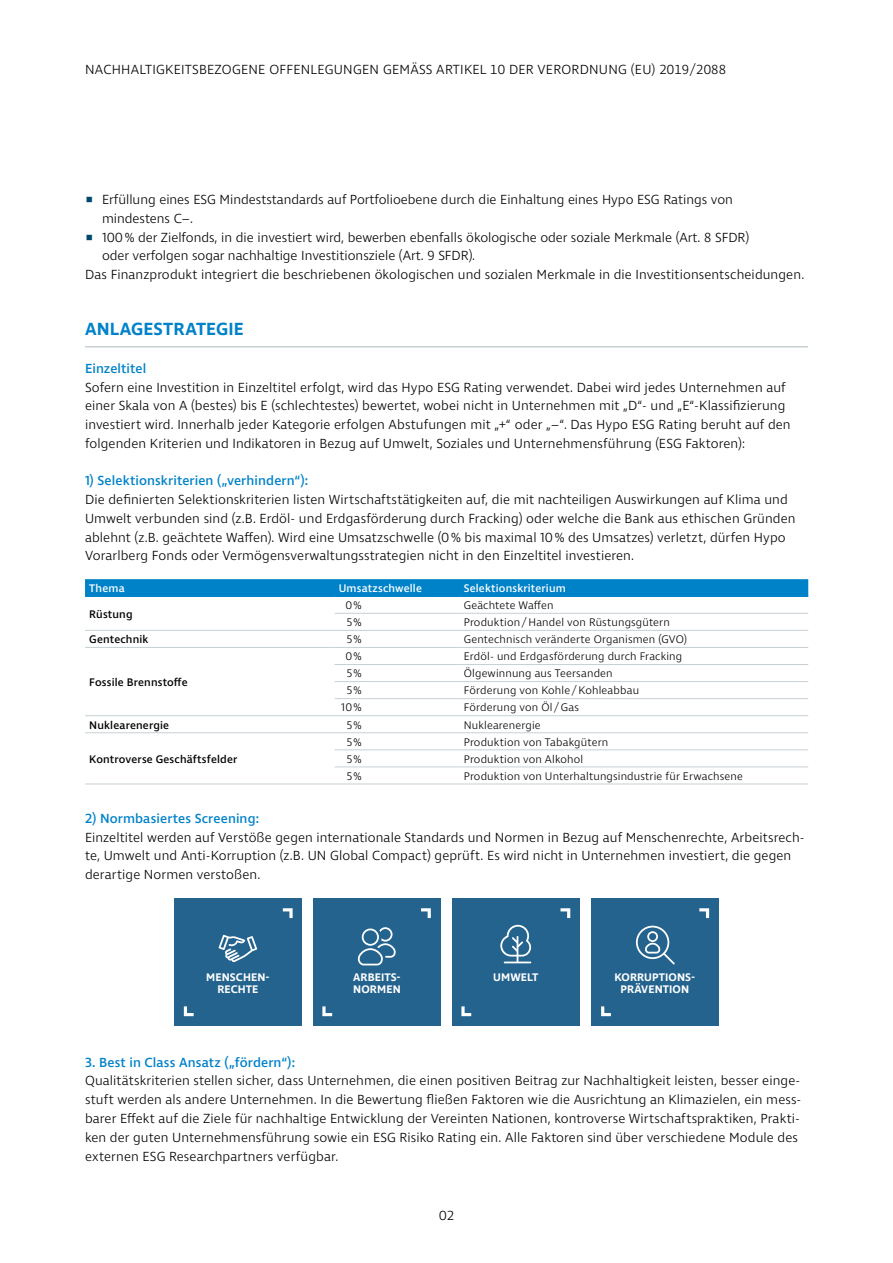
<style>
.page{position:relative;width:893px;height:1263px;background:#fff}
.page>*{position:absolute;margin:0;border:0;box-sizing:border-box;transform-origin:0 0}
.t1{font:600 18px "Ingra";letter-spacing:.005em;color:#0082c9}
.t2{font:300 13.5px/18.8px "Ingra";letter-spacing:.01em;color:#000}
.t3{font:500 13.5px "Ingra";letter-spacing:.01em;color:#0082c9}
.t4{font:300 11.25px "Ingra";letter-spacing:.015em;color:#000}
.t5{font:500 11.25px "Ingra";letter-spacing:.015em;color:#000}
.t6{font:600 11.25px/12px "Ingra";letter-spacing:.01em;color:#fff;text-align:center}
.t7{font:500 11.25px "Ingra";letter-spacing:.015em;color:#fff}
.s1{color:#00476e}
</style>
<div class="page">
<hr style="left:85px;top:346px;width:723px;height:1px;background:#c7d0d5">
<div style="left:85px;top:579px;width:723px;height:16px;background:#0082c9"></div>
<hr style="left:334px;top:613px;width:125px;height:1px;background:#c7d0d5">
<hr style="left:459px;top:613px;width:349px;height:1px;background:#c7d0d5">
<hr style="left:85px;top:630px;width:249px;height:1px;background:#c7d0d5">
<hr style="left:334px;top:630px;width:125px;height:1px;background:#c7d0d5">
<hr style="left:459px;top:630px;width:349px;height:1px;background:#c7d0d5">
<hr style="left:85px;top:647px;width:249px;height:1px;background:#c7d0d5">
<hr style="left:334px;top:647px;width:125px;height:1px;background:#c7d0d5">
<hr style="left:459px;top:647px;width:349px;height:1px;background:#c7d0d5">
<hr style="left:334px;top:664px;width:125px;height:1px;background:#c7d0d5">
<hr style="left:459px;top:664px;width:349px;height:1px;background:#c7d0d5">
<hr style="left:334px;top:681px;width:125px;height:1px;background:#c7d0d5">
<hr style="left:459px;top:681px;width:349px;height:1px;background:#c7d0d5">
<hr style="left:334px;top:698px;width:125px;height:1px;background:#c7d0d5">
<hr style="left:459px;top:698px;width:349px;height:1px;background:#c7d0d5">
<hr style="left:85px;top:715px;width:249px;height:1px;background:#c7d0d5">
<hr style="left:334px;top:715px;width:125px;height:1px;background:#c7d0d5">
<hr style="left:459px;top:715px;width:349px;height:1px;background:#c7d0d5">
<hr style="left:85px;top:732px;width:249px;height:1px;background:#c7d0d5">
<hr style="left:334px;top:732px;width:125px;height:1px;background:#c7d0d5">
<hr style="left:459px;top:732px;width:349px;height:1px;background:#c7d0d5">
<hr style="left:334px;top:749px;width:125px;height:1px;background:#c7d0d5">
<hr style="left:459px;top:749px;width:349px;height:1px;background:#c7d0d5">
<hr style="left:334px;top:767px;width:125px;height:1px;background:#c7d0d5">
<hr style="left:459px;top:767px;width:349px;height:1px;background:#c7d0d5">
<hr style="left:85px;top:784px;width:249px;height:1px;background:#c7d0d5">
<hr style="left:334px;top:784px;width:125px;height:1px;background:#c7d0d5">
<hr style="left:459px;top:784px;width:349px;height:1px;background:#c7d0d5">
<hr style="left:85px;top:595px;width:249px;height:2px;background:#0082c9">
<hr style="left:334px;top:595px;width:125px;height:2px;background:#0082c9">
<hr style="left:459px;top:595px;width:349px;height:2px;background:#0082c9">
<div style="left:174px;top:898px;width:128px;height:128px;background:#23638e"></div>
<div style="left:452px;top:898px;width:128px;height:128px;background:#23638e"></div>
<div style="left:591px;top:898px;width:128px;height:128px;background:#23638e"></div>
<div style="left:313px;top:898px;width:128px;height:128px;background:#23638e"></div>
<svg style="left:184px;top:1006px;width:10px;height:10px"></svg>
<svg style="left:322px;top:1006px;width:10px;height:10px"></svg>
<svg style="left:461px;top:1006px;width:10px;height:10px"></svg>
<svg style="left:601px;top:1006px;width:10px;height:10px"></svg>
<svg style="left:283px;top:908px;width:10px;height:10px"></svg>
<svg style="left:421px;top:908px;width:10px;height:10px"></svg>
<svg style="left:560px;top:908px;width:10px;height:10px"></svg>
<svg style="left:699px;top:908px;width:10px;height:10px"></svg>
<svg style="left:219px;top:935px;width:38px;height:27px"></svg>
<svg style="left:358px;top:927px;width:38px;height:38px"></svg>
<svg style="left:500px;top:925px;width:31px;height:38px"></svg>
<svg style="left:636px;top:926px;width:39px;height:38px"></svg>
<p class="t2" style="left:85px;top:61px;width:642px">NACHHALTIGKEITSBEZOGENE OFFENLEGUNGEN GEMÄSS ARTIKEL 10 DER VERORDNUNG (EU) 2019/2088</p>
<p class="t2" style="left:102px;top:191px;width:632px;text-indent:-17px"><span class="s1">▪</span> Erfüllung eines ESG Mindeststandards auf Portfolioebene durch die Einhaltung eines Hypo ESG Ratings von mindestens C–.</p>
<p class="t2" style="left:85px;top:228px;width:666px"><span class="s1">▪</span> 100% der Zielfonds, in die investiert wird, bewerben ebenfalls ökologische oder soziale Merkmale (Art. 8 SFDR)</p>
<p class="t2" style="left:102px;top:247px;width:375px">oder verfolgen sogar nachhaltige Investitionsziele (Art. 9 SFDR).</p>
<p class="t2" style="left:85px;top:266px;width:721px">Das Finanzprodukt integriert die beschriebenen ökologischen und sozialen Merkmale in die Investitionsentscheidungen.</p>
<h1 class="t1" style="left:85px;top:318px;width:160px">ANLAGESTRATEGIE</h1>
<p class="t3" style="left:85px;top:360px;width:63px">Einzeltitel</p>
<p class="t2" style="left:85px;top:378px;width:707px">Sofern eine Investition in Einzeltitel erfolgt, wird das Hypo ESG Rating verwendet. Dabei wird jedes Unternehmen auf einer Skala von A (bestes) bis E (schlechtestes) bewertet, wobei nicht in Unternehmen mit „D“- und „E“-Klassifizierung investiert wird. Innerhalb jeder Kategorie erfolgen Abstufungen mit „+“ oder „–“. Das Hypo ESG Rating beruht auf den folgenden Kriterien und Indikatoren in Bezug auf Umwelt, Soziales und Unternehmensführung (ESG Faktoren):</p>
<p class="t3" style="left:85px;top:472px;width:225px">1) Selektionskriterien („verhindern“):</p>
<p class="t2" style="left:85px;top:491px;width:712px">Die definierten Selektionskriterien listen Wirtschaftstätigkeiten auf, die mit nachteiligen Auswirkungen auf Klima und Umwelt verbunden sind (z.B. Erdöl- und Erdgasförderung durch Fracking) oder welche die Bank aus ethischen Gründen ablehnt (z.B. geächtete Waffen). Wird eine Umsatzschwelle (0% bis maximal 10% des Umsatzes) verletzt, dürfen Hypo Vorarlberg Fonds oder Vermögensverwaltungsstrategien nicht in den Einzeltitel investieren.</p>
<p class="t7" style="left:89px;top:581px;width:37px">Thema</p>
<p class="t7" style="left:339px;top:581px;width:85px">Umsatzschwelle</p>
<p class="t7" style="left:464px;top:581px;width:104px">Selektionskriterium</p>
<p class="t5" style="left:89px;top:607px;width:45px">Rüstung</p>
<p class="t4" style="left:345px;top:598px;width:18px">0%</p>
<p class="t4" style="left:464px;top:598px;width:91px">Geächtete Waffen</p>
<p class="t4" style="left:347px;top:615px;width:17px">5%</p>
<p class="t4" style="left:464px;top:615px;width:208px">Produktion/Handel von Rüstungsgütern</p>
<p class="t5" style="left:89px;top:632px;width:61px">Gentechnik</p>
<p class="t4" style="left:347px;top:632px;width:17px">5%</p>
<p class="t4" style="left:464px;top:632px;width:225px">Gentechnisch veränderte Organismen (GVO)</p>
<p class="t5" style="left:89px;top:675px;width:100px">Fossile Brennstoffe</p>
<p class="t4" style="left:345px;top:649px;width:18px">0%</p>
<p class="t4" style="left:464px;top:649px;width:220px">Erdöl- und Erdgasförderung durch Fracking</p>
<p class="t4" style="left:347px;top:666px;width:17px">5%</p>
<p class="t4" style="left:464px;top:666px;width:150px">Ölgewinnung aus Teersanden</p>
<p class="t4" style="left:347px;top:684px;width:17px">5%</p>
<p class="t4" style="left:464px;top:684px;width:177px">Förderung von Kohle/Kohleabbau</p>
<p class="t4" style="left:341px;top:701px;width:22px">10%</p>
<p class="t4" style="left:464px;top:701px;width:117px">Förderung von Öl/Gas</p>
<p class="t5" style="left:89px;top:718px;width:81px">Nuklearenergie</p>
<p class="t4" style="left:347px;top:718px;width:17px">5%</p>
<p class="t4" style="left:464px;top:718px;width:78px">Nuklearenergie</p>
<p class="t5" style="left:89px;top:752px;width:150px">Kontroverse Geschäftsfelder</p>
<p class="t4" style="left:347px;top:735px;width:17px">5%</p>
<p class="t4" style="left:464px;top:735px;width:146px">Produktion von Tabakgütern</p>
<p class="t4" style="left:347px;top:752px;width:17px">5%</p>
<p class="t4" style="left:464px;top:752px;width:121px">Produktion von Alkohol</p>
<p class="t4" style="left:347px;top:769px;width:17px">5%</p>
<p class="t4" style="left:464px;top:769px;width:281px">Produktion von Unterhaltungsindustrie für Erwachsene</p>
<p class="t3" style="left:85px;top:810px;width:176px">2) Normbasiertes Screening:</p>
<p class="t2" style="left:85px;top:828px;width:721px">Einzeltitel werden auf Verstöße gegen internationale Standards und Normen in Bezug auf Menschenrechte, Arbeitsrech&shy;te, Umwelt und Anti-Korruption (z.B. UN Global Compact) geprüft. Es wird nicht in Unternehmen investiert, die gegen derartige Normen verstoßen.</p>
<p class="t6" style="left:206px;top:971px;width:65px">MENSCHEN-<br>RECHTE</p>
<p class="t6" style="left:493px;top:971px;width:47px">UMWELT</p>
<p class="t6" style="left:614px;top:971px;width:82px">KORRUPTIONS-<br>PRÄVENTION</p>
<p class="t6" style="left:353px;top:971px;width:49px;text-align:left">ARBEITS-<br>NORMEN</p>
<p class="t3" style="left:85px;top:1054px;width:212px">3. Best in Class Ansatz („fördern“):</p>
<p class="t2" style="left:85px;top:1072px;width:718px">Qualitätskriterien stellen sicher, dass Unternehmen, die einen positiven Beitrag zur Nachhaltigkeit leisten, besser einge&shy;stuft werden als andere Unternehmen. In die Bewertung fließen Faktoren wie die Ausrichtung an Klimazielen, ein mess&shy;barer Effekt auf die Ziele für nachhaltige Entwicklung der Vereinten Nationen, kontroverse Wirtschaftspraktiken, Prakti&shy;ken der guten Unternehmensführung sowie ein ESG Risiko Rating ein. Alle Faktoren sind über verschiedene Module des externen ESG Researchpartners verfügbar.</p>
<p class="t2" style="left:439px;top:1207px;width:17px">02</p>
</div>
